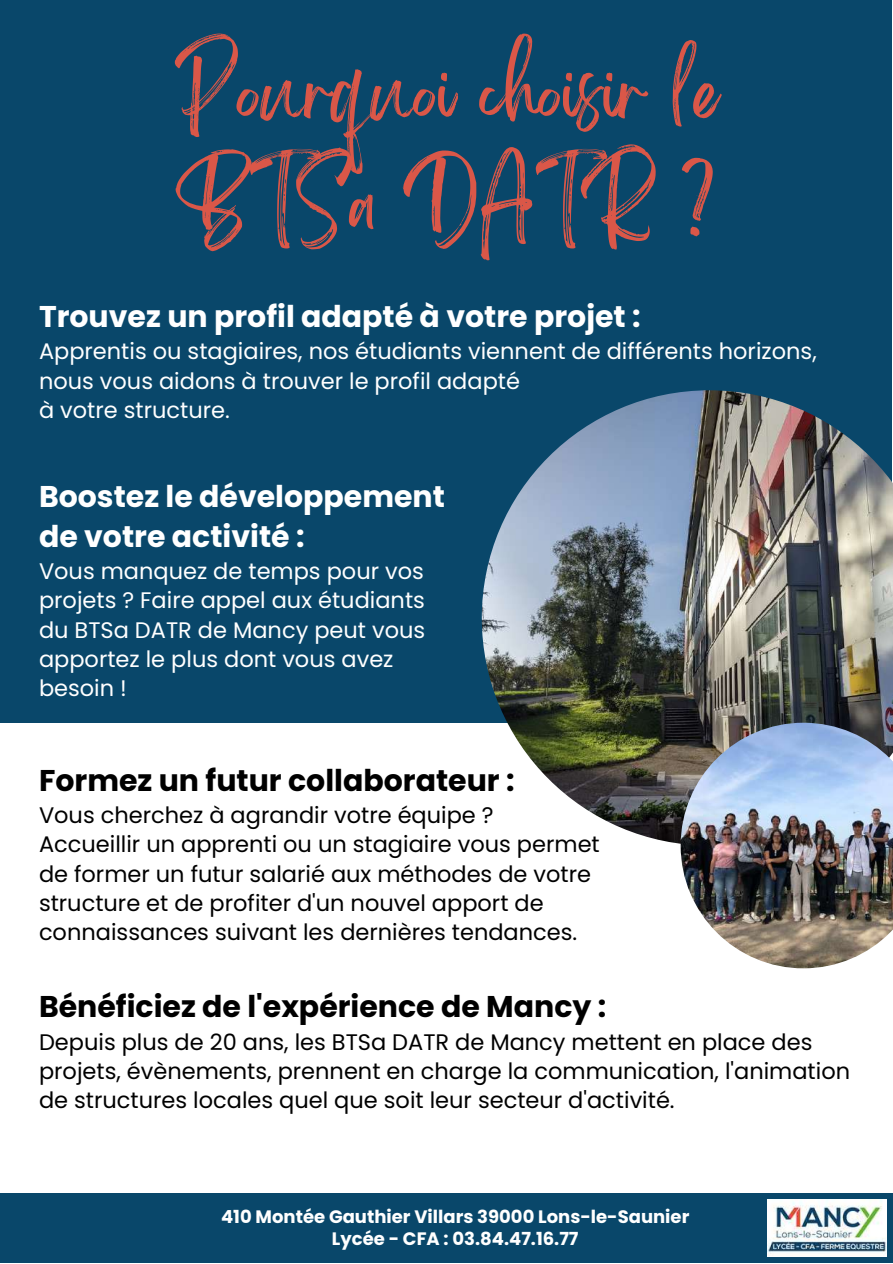
<style>
.page{position:relative;width:893px;height:1264px;background:#fff}
.page>*{position:absolute;margin:0;border:0;box-sizing:border-box;transform-origin:0 0}
.t1{font:64.5px/111.3px "Brightwall";color:#da5748}
.t2{font:700 30px/39.3px "Poppins";color:#fff}
.t3{font:700 30px "Poppins";color:#000}
.t4{font:22.5px/29.2px "Poppins";color:#000}
.t5{font:22.5px/29.2px "Poppins";color:#fff}
.t6{font:700 18px/22.5px "Poppins";color:#fff;text-align:center}
</style>
<div class="page">
<div style="left:0;top:1193px;width:892px;height:69px;background:#09476a"></div>
<img style="left:767px;top:1199px;width:119px;height:57px">
<div style="left:0;top:0;width:891px;height:722px;background:#09476a"></div>
<img style="left:482px;top:390px;width:410px;height:454px">
<img style="left:680px;top:722px;width:212px;height:246px">
<h1 class="t1" style="left:174px;top:51px;width:545px">Pourquoi choisir le<br>BTSa DATR ?</h1>
<h2 class="t2" style="left:39px;top:297px;width:603px">Trouvez un profil adapté à votre projet :</h2>
<p class="t5" style="left:39px;top:337px;width:779px">Apprentis ou stagiaires, nos étudiants viennent de différents horizons, nous vous aidons à trouver le profil adapté<br>à votre structure.</p>
<h2 class="t2" style="left:39px;top:477px;width:407px">Boostez le développement de votre activité :</h2>
<p class="t5" style="left:39px;top:556px;width:388px">Vous manquez de temps pour vos projets ? Faire appel aux étudiants du BTSa DATR de Mancy peut vous apportez le plus dont vous avez besoin !</p>
<h2 class="t3" style="left:39px;top:759px;width:477px">Formez un futur collaborateur :</h2>
<p class="t4" style="left:39px;top:800px;width:562px">Vous cherchez à agrandir votre équipe ?<br>Accueillir un apprenti ou un stagiaire vous permet de former un futur salarié aux méthodes de votre structure et de profiter d'un nouvel apport de connaissances suivant les dernières tendances.</p>
<h2 class="t3" style="left:39px;top:985px;width:568px">Bénéficiez de l'expérience de Mancy :</h2>
<p class="t4" style="left:39px;top:1027px;width:812px">Depuis plus de 20 ans, les BTSa DATR de Mancy mettent en place des projets, évènements, prennent en charge la communication, l'animation de structures locales quel que soit leur secteur d'activité.</p>
<p class="t6" style="left:221px;top:1204px;width:469px">410 Montée Gauthier Villars 39000 Lons-le-Saunier<br>Lycée - CFA : 03.84.47.16.77</p>
</div>
